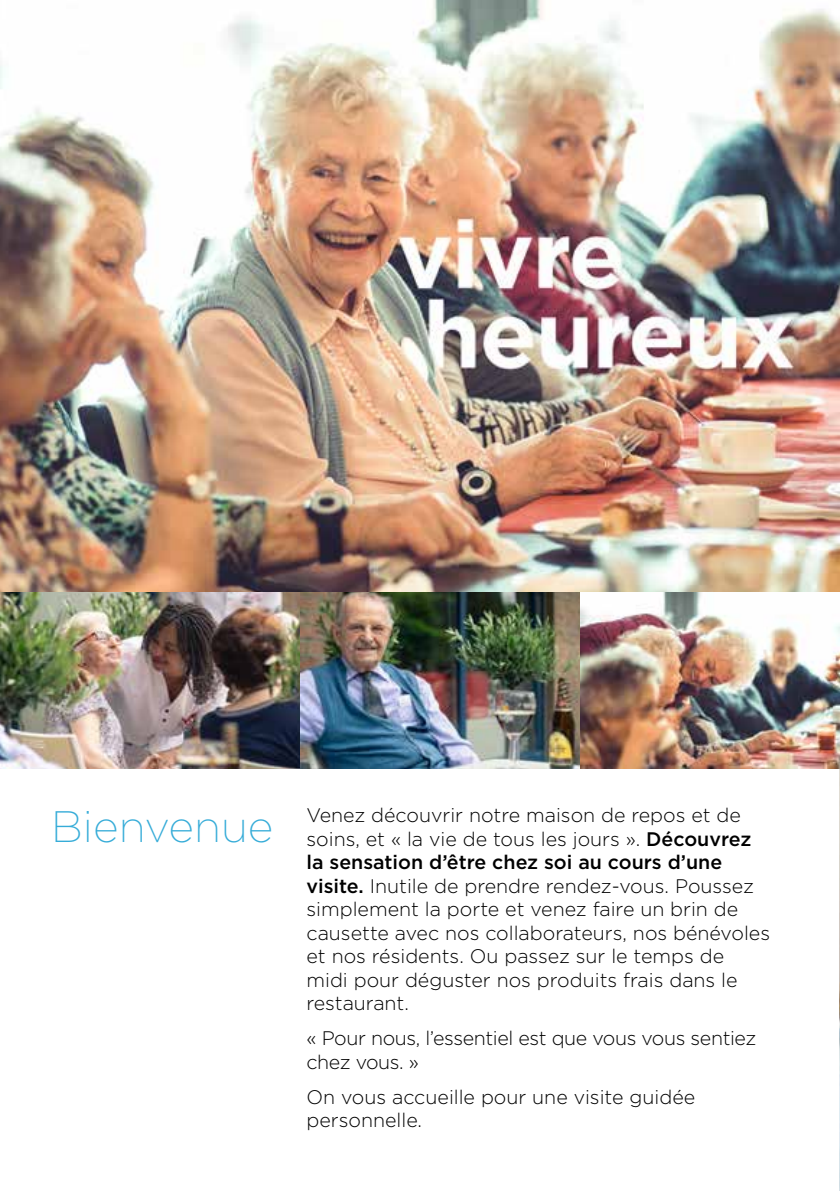
<style>
.page{position:relative;width:840px;height:1191px;background:#fff}
.page>*{position:absolute;margin:0;border:0;box-sizing:border-box;transform-origin:0 0}
.t1{font:200 44px "Gotham";color:#36acd8}
.t2{font:300 19.6px/23.6px "Gotham";color:#000}
.t3{font:300 19.6px/23.6px "Gotham";letter-spacing:-.02em;color:#000}
.s1{font-weight:500}
</style>
<div class="page">
<img style="left:0;top:0;width:839px;height:592px">
<img style="left:0;top:592px;width:300px;height:176px">
<img style="left:300px;top:592px;width:280px;height:176px">
<img style="left:580px;top:592px;width:259px;height:176px">
<h1 class="t1" style="left:51px;top:799px;width:224px">Bienvenue</h1>
<p class="t2" style="left:306px;top:803px;width:465px">Venez découvrir notre maison de repos et de soins, et « la vie de tous les jours ». <span class="s1">Découvrez la sensation d’être chez soi au cours d’une visite.</span> Inutile de prendre rendez-vous. Poussez simplement la porte et venez faire un brin de causette avec nos collaborateurs, nos bénévoles et nos résidents. Ou passez sur le temps de midi pour déguster nos produits frais dans le restaurant.</p>
<p class="t3" style="left:306px;top:1026px;width:451px">« Pour nous, l’essentiel est que vous vous sentiez chez vous. »</p>
<p class="t2" style="left:306px;top:1084px;width:390px">On vous accueille pour une visite guidée personnelle.</p>
</div>
